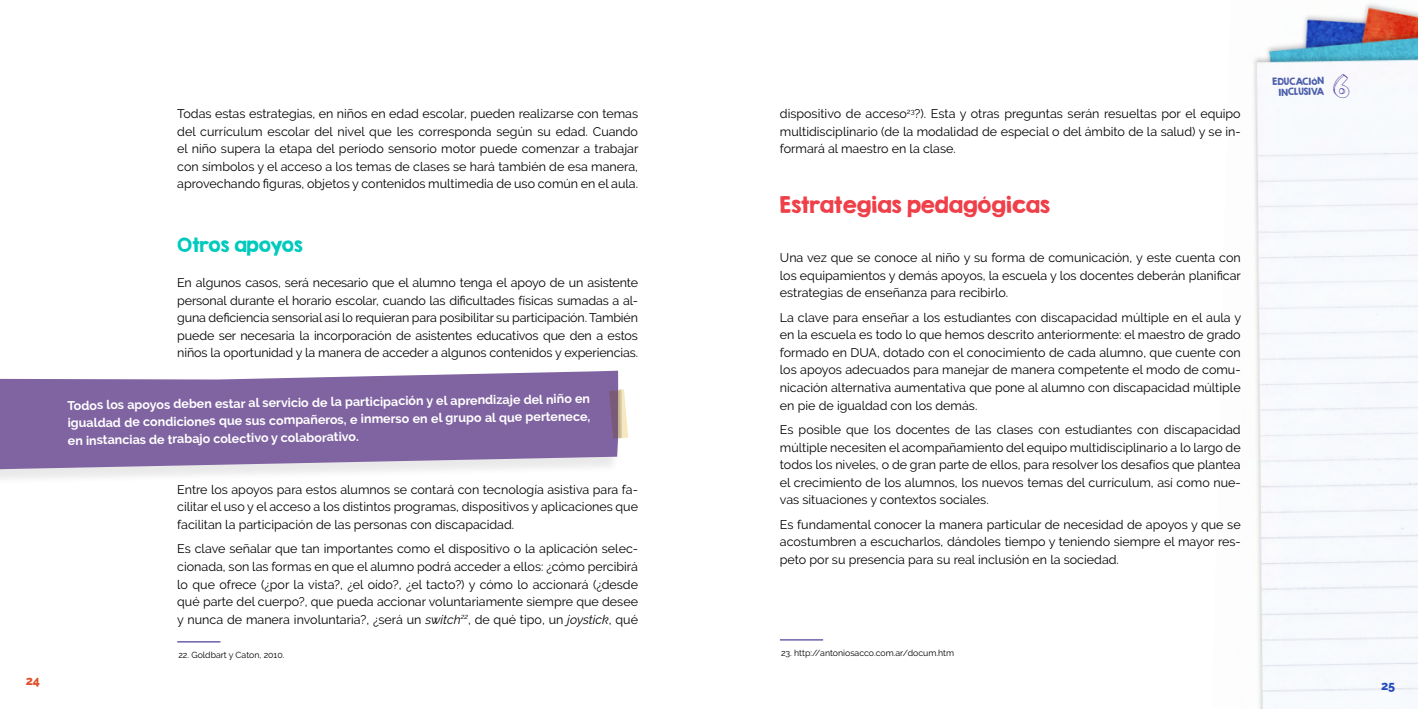
<style>
.page{position:relative;width:1418px;height:709px;background:#fff}
.page>*{position:absolute;margin:0;border:0;box-sizing:border-box;transform-origin:0 0}
.t1{font:32.5px "garden";color:#4e439b}
.t2{font:20px "KG Second Chances Solid";color:#ef404a}
.t3{font:17.5px "KG Second Chances Solid";color:#00c9bd}
.t4{font:12.5px/17.5px "Raleway";color:#000;text-align:justify}
.t5{font:700 12.5px/17.2px "Raleway";color:#fff;text-align:justify}
.t6{font:800 12.5px "Raleway";color:#e0502b}
.t7{font:800 12.5px "Raleway";color:#244cbd}
.t8{font:8.75px "Raleway";color:#000}
.t9{font:8.75px/10.5px "KG Second Chances Solid";color:#4b5eaa;text-align:right}
.s1{font-style:italic}
</style>
<div class="page">
<img style="left:1253px;top:4px;width:164px;height:705px">
<div style="left:0;top:373px;width:621px;height:118px;background:#000;opacity:.09"></div>
<svg style="left:0;top:371px;width:618px;height:98px;fill:#8064a2"></svg>
<svg style="left:609px;top:389px;width:19px;height:50px"></svg>
<hr style="left:780px;top:639px;width:43px;height:1px;background:#4e439b">
<hr style="left:177px;top:641px;width:43px;height:1px;background:#4e439b">
<p class="t6" style="left:26px;top:673px;width:16px">24</p>
<p class="t4" style="left:177px;top:105px;width:462px">Todas estas estrategias, en niños en edad escolar, pueden realizarse con temas del currículum escolar del nivel que les corresponda según su edad. Cuando el niño supera la etapa del período sensorio motor puede comenzar a trabajar con símbolos y el acceso a los temas de clases se hará también de esa manera, aprovechando figuras, objetos y contenidos multimedia de uso común en el aula.</p>
<h3 class="t3" style="left:177px;top:234px;width:127px">Otros apoyos</h3>
<p class="t4" style="left:177px;top:274px;width:462px">En algunos casos, será necesario que el alumno tenga el apoyo de un asistente personal durante el horario escolar, cuando las dificultades físicas sumadas a al&shy;guna deficiencia sensorial así lo requieran para posibilitar su participación. También puede ser necesaria la incorporación de asistentes educativos que den a estos niños la oportunidad y la manera de acceder a algunos contenidos y experiencias.</p>
<p class="t5" style="left:67px;top:398px;width:524px;rotate:-1deg">Todos los apoyos deben estar al servicio de la participación y el aprendizaje del niño en igualdad de condiciones que sus compañeros, e inmerso en el grupo al que pertenece, en instancias de trabajo colectivo y colaborativo.</p>
<p class="t4" style="left:177px;top:480px;width:462px">Entre los apoyos para estos alumnos se contará con tecnología asistiva para fa&shy;cilitar el uso y el acceso a los distintos programas, dispositivos y aplicaciones que facilitan la participación de las personas con discapacidad.</p>
<p class="t4" style="left:177px;top:540px;width:462px">Es clave señalar que tan importantes como el dispositivo o la aplicación selec&shy;cionada, son las formas en que el alumno podrá acceder a ellos: ¿cómo percibirá lo que ofrece (¿por la vista?, ¿el oído?, ¿el tacto?) y cómo lo accionará (¿desde qué parte del cuerpo?, que pueda accionar voluntariamente siempre que desee y nunca de manera involuntaria?, ¿será un <span class="s1">switch</span><sup>22</sup>, de qué tipo, un <span class="s1">joystick</span>, qué</p>
<p class="t4" style="left:780px;top:105px;width:462px">dispositivo de acceso<sup>23</sup>?). Esta y otras preguntas serán resueltas por el equipo multidisciplinario (de la modalidad de especial o del ámbito de la salud) y se in&shy;formará al maestro en la clase.</p>
<h2 class="t2" style="left:780px;top:192px;width:271px">Estrategias pedagógicas</h2>
<p class="t4" style="left:780px;top:249px;width:462px">Una vez que se conoce al niño y su forma de comunicación, ―y este cuenta con los equipamientos y demás apoyos, la escuela y los docentes deberán planificar estrategias de enseñanza para recibirlo.</p>
<p class="t4" style="left:780px;top:309px;width:463px">La clave para enseñar a los estudiantes con discapacidad múltiple en el aula y en la escuela es todo lo que hemos descrito anteriormente: el maestro de grado formado en DUA, dotado con el conocimiento de cada alumno, que cuente con los apoyos adecuados para manejar de manera competente el modo de comu&shy;nicación alternativa aumentativa que pone al alumno con discapacidad múltiple en pie de igualdad con los demás.</p>
<p class="t4" style="left:780px;top:421px;width:462px">Es posible que los docentes de las clases con estudiantes con discapacidad múltiple necesiten el acompañamiento del equipo multidisciplinario a lo largo de todos los niveles, o de gran parte de ellos, para resolver los desafíos que plantea el crecimiento de los alumnos, los nuevos temas del currículum, así como nue&shy;vas situaciones y contextos sociales.</p>
<p class="t4" style="left:780px;top:515px;width:462px">Es fundamental conocer la manera particular de necesidad de apoyos y que se acostumbren a escucharlos, dándoles tiempo y teniendo siempre el mayor res&shy;peto por su presencia para su real inclusión en la sociedad.</p>
<p class="t8" style="left:178px;top:649px;width:107px">22. Goldbart y Caton, 2010.</p>
<p class="t8" style="left:781px;top:647px;width:175px">23. http://antoniosacco.com.ar/docum.htm</p>
<p class="t9" style="left:1272px;top:76px;width:53px;rotate:-1deg">EDUCACIóN<br>INCLUSIVA</p>
<h1 class="t1" style="left:1333px;top:67px;width:18px">6</h1>
<p class="t7" style="left:1381px;top:678px;width:15px">25</p>
</div>
